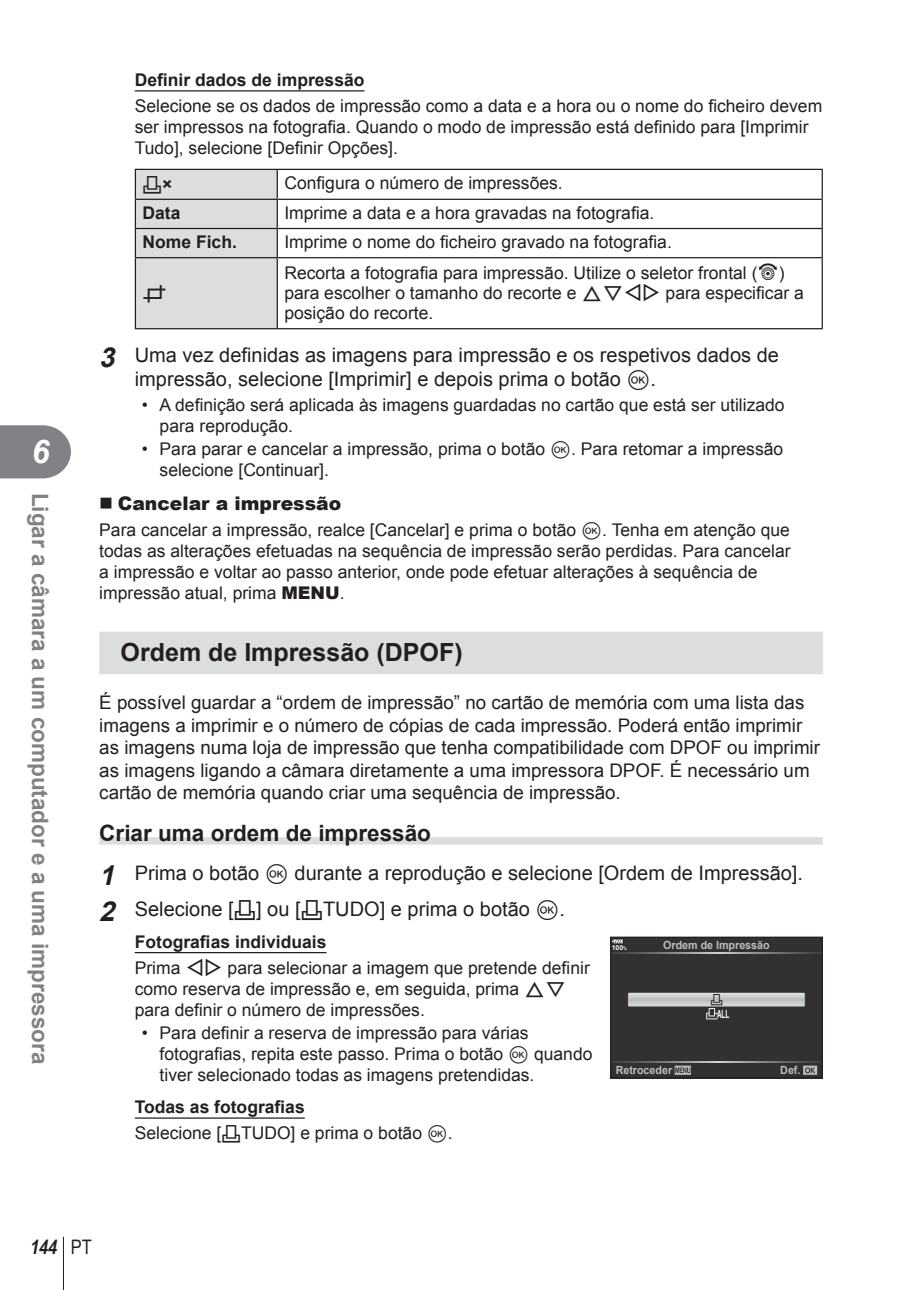
<style>
.page{position:relative;width:908px;height:1290px;background:#fff}
.page>*{position:absolute;margin:0;border:0;box-sizing:border-box;transform-origin:0 0}
.t1{font:italic 700 32.5px "Arial";color:#fff}
.t2{font:700 25px "Arial";color:#231f20}
.t3{font:700 22.5px "Arial";color:#808285}
.t4{font:700 22.5px "Arial";color:#231f20}
.t5{font:20px/24px "Arial";color:#231f20}
.t6{font:italic 700 20px "Arial Narrow";color:#231f20}
.t7{font:18.75px/22.5px "Arial";color:#231f20}
.t8{font:900 18.75px "Arial";color:#231f20}
.t9{font:17.5px/21px "Arial";color:#231f20}
.t10{font:700 17.5px "Arial";color:#231f20}
.t11{font:17.5px "Olympus 1";color:#231f20}
.t12{font:700 11.25px "Arial";color:#bbbdc0;scale:.95 1}
.t13{font:700 11.25px "Arial";color:#fff;scale:.55 1}
.t14{font:11.25px "Olympus 1";color:#231f20}
.t15{font:700 7px "Arial";color:#fff}
.s1{font-family:"Arial";font-weight:700}
.s2{font-family:"Olympus 26"}
.s3{font-family:"olympus 15"}
.s4{font-weight:700;font-style:italic;font-size:27.5px}
.s5{font-family:"Olympus 7"}
.s6{font-weight:900}
.s7{font-family:"Olympus 1"}
.s8{font-weight:700}
.s9{font-size:5.25px}
.s10{font-weight:400;font-style:normal}
</style>
<div class="page">
<hr style="left:63px;top:1237px;width:1px;height:53px;background:#231f20">
<svg style="left:0;top:425px;width:71px;height:53px;background:#8b8d8f"></svg>
<hr style="left:135px;top:90px;width:229px;height:2px;background:#231f20">
<div style="left:99px;top:837px;width:723px;height:7px;background:#dcddde"></div>
<hr style="left:277px;top:169px;width:545px;height:1px;background:#231f20">
<hr style="left:276px;top:170px;width:2px;height:29px;background:#231f20">
<hr style="left:277px;top:199px;width:545px;height:1px;background:#231f20">
<hr style="left:276px;top:200px;width:2px;height:28px;background:#231f20">
<div style="left:135px;top:169px;width:142px;height:159px;background:#dcddde"></div>
<hr style="left:277px;top:228px;width:545px;height:1px;background:#231f20">
<hr style="left:276px;top:229px;width:2px;height:28px;background:#231f20">
<svg style="left:821px;top:170px;width:1px;height:87px"></svg>
<hr style="left:135px;top:257px;width:142px;height:1px;background:#231f20">
<hr style="left:135px;top:258px;width:1px;height:70px;background:#231f20">
<hr style="left:277px;top:257px;width:545px;height:1px;background:#231f20">
<hr style="left:276px;top:258px;width:2px;height:70px;background:#231f20">
<hr style="left:821px;top:258px;width:1px;height:70px;background:#231f20">
<hr style="left:135px;top:328px;width:687px;height:1px;background:#231f20">
<div style="left:99px;top:632px;width:723px;height:42px;background:#dcddde"></div>
<hr style="left:135px;top:952px;width:191px;height:1px;background:#231f20">
<hr style="left:135px;top:1117px;width:169px;height:2px;background:#231f20">
<svg style="left:610px;top:936px;width:212px;height:142px;background:#424041"></svg>
<h1 class="t1" style="left:32px;top:434px;width:20px">6</h1>
<p class="t3" style="left:53px;top:493px;width:573px;rotate:90deg">Ligar a câmara a um computador e a uma impressora</p>
<p class="t10" style="left:135px;top:70px;width:231px">Definir dados de impressão</p>
<p class="t9" style="left:135px;top:95px;width:688px">Selecione se os dados de impressão como a data e a hora ou o nome do ficheiro devem ser impressos na fotografia. Quando o modo de impressão está definido para [Imprimir<br>Tudo], selecione [Definir Opções].</p>
<p class="t11" style="left:142px;top:172px;width:31px">&lt;<span class="s1">×</span></p>
<p class="t9" style="left:284px;top:173px;width:280px">Configura o número de impressões.</p>
<p class="t10" style="left:142px;top:203px;width:39px">Data</p>
<p class="t9" style="left:284px;top:202px;width:371px">Imprime a data e a hora gravadas na fotografia.</p>
<p class="t10" style="left:142px;top:232px;width:96px">Nome Fich.</p>
<p class="t9" style="left:284px;top:231px;width:389px">Imprime o nome do ficheiro gravado na fotografia.</p>
<p class="t11" style="left:142px;top:281px;width:26px">P</p>
<p class="t9" style="left:284px;top:263px;width:521px;line-height:20px">Recorta a fotografia para impressão. Utilize o seletor frontal (<span class="s2">r</span>) para escolher o tamanho do recorte e <span class="s3">FGHI</span> para especificar a posição do recorte.</p>
<p class="t5" style="left:135px;top:343px;width:645px;text-indent:-35px"><span class="s4">3</span> Uma vez definidas as imagens para impressão e os respetivos dados de impressão, selecione [Imprimir] e depois prima o botão <span class="s5">Q</span>.</p>
<p class="t9" style="left:159px;top:394px;width:626px;text-indent:-18px">• A definição será aplicada às imagens guardadas no cartão que está ser utilizado para reprodução.</p>
<p class="t9" style="left:159px;top:439px;width:625px;text-indent:-18px">• Para parar e cancelar a impressão, prima o botão <span class="s5">Q</span>. Para retomar a impressão selecione [Continuar].</p>
<p class="t8" style="left:99px;top:489px;width:243px">■ Cancelar a impressão</p>
<p class="t9" style="left:99px;top:519px;width:692px">Para cancelar a impressão, realce [Cancelar] e prima o botão <span class="s5">Q</span>. Tenha em atenção que todas as alterações efetuadas na sequência de impressão serão perdidas. Para cancelar a impressão e voltar ao passo anterior, onde pode efetuar alterações à sequência de impressão atual, prima <span class="s6">MENU</span>.</p>
<h2 class="t2" style="left:120px;top:638px;width:343px">Ordem de Impressão ( DPOF)</h2>
<p class="t7" style="left:99px;top:692px;width:722px">É possível guardar a “ordem de impressão” no cartão de memória com uma lista das imagens a imprimir e o número de cópias de cada impressão. Poderá então imprimir as imagens numa loja de impressão que tenha compatibilidade com DPOF ou imprimir as imagens ligando a câmara diretamente a uma impressora DPOF. É necessário um cartão de memória quando criar uma sequência de impressão.</p>
<p class="t4" style="left:99px;top:820px;width:333px">Criar uma ordem de impressão</p>
<p class="t5" style="left:99px;top:856px;width:705px;line-height:35.2px"><span class="s4">1</span> Prima o botão <span class="s5">Q</span> durante a reprodução e selecione [Ordem de Impressão].<br><span class="s4">2</span> Selecione [<span class="s7">&lt;</span>] ou [<span class="s7">&lt;</span>TUDO] e prima o botão <span class="s5">Q</span>.</p>
<p class="t9" style="left:135px;top:928px;width:456px;line-height:26px"><span class="s8">Fotografias individuais<br></span>Prima <span class="s3">HI</span> para selecionar a imagem que pretende definir</p>
<p class="t9" style="left:135px;top:978px;width:433px">como reserva de impressão e, em seguida, prima <span class="s3">FG </span>para definir o número de impressões.</p>
<p class="t9" style="left:159px;top:1022px;width:434px;text-indent:-18px">• Para definir a reserva de impressão para várias fotografias, repita este passo. Prima o botão <span class="s5">Q</span> quando tiver selecionado todas as imagens pretendidas.</p>
<p class="t9" style="left:135px;top:1094px;width:319px;line-height:26px"><span class="s8">Todas as fotografias<br></span>Selecione [<span class="s7">&lt;</span>TUDO] e prima o botão <span class="s5">Q</span>.</p>
<p class="t15" style="left:611px;top:943px;width:17px">100<span class="s9">%</span></p>
<p class="t12" style="left:663px;top:938px;width:113px">Ordem de Impressão</p>
<p class="t14" style="left:710px;top:992px;width:14px">&lt;</p>
<p class="t13" style="left:716px;top:1008px;width:23px">ALL</p>
<p class="t12" style="left:615px;top:1064px;width:61px">Retroceder</p>
<p class="t12" style="left:780px;top:1064px;width:23px">Def.</p>
<p class="t6" style="left:29px;top:1235px;width:64px">144 <span class="s10">PT</span></p>
</div>
